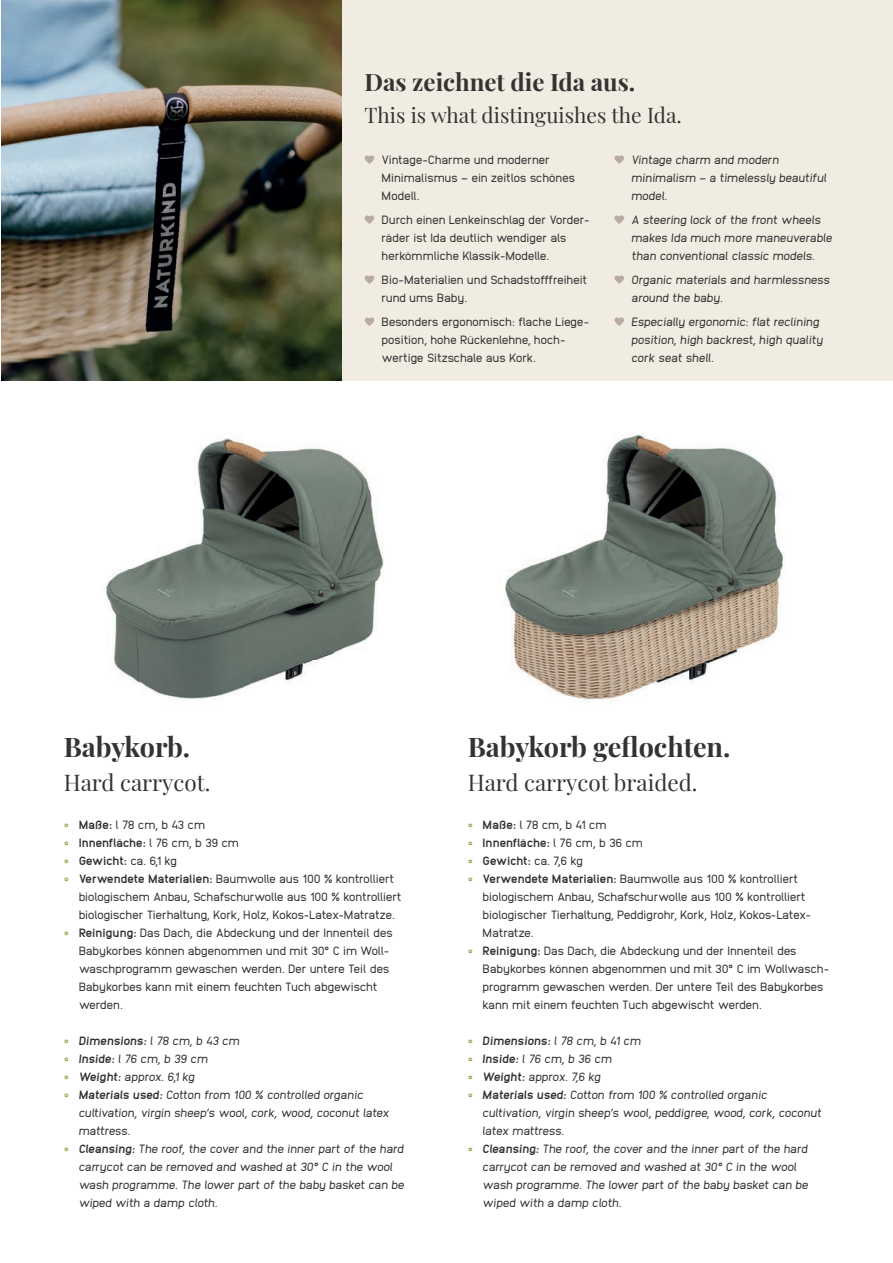
<style>
.page{position:relative;width:893px;height:1263px;background:#fff}
.page>*{position:absolute;margin:0;border:0;box-sizing:border-box;transform-origin:0 0}
.t1{font:700 27px "Playfair Display";letter-spacing:-.005em;color:#363232}
.t2{font:700 24px "Playfair Display";color:#363232}
.t3{font:22.5px "Playfair Display";color:#363232}
.t4{font:21px "Playfair Display";color:#363232}
.t5{font:12px/18px "Anodina";letter-spacing:-.03em;color:#312f30}
.t6{font:italic 12px/18px "Anodina";letter-spacing:-.03em;color:#312f30}
.t7{font:italic 12px "Anodina";letter-spacing:-.05em;color:#312f30}
.t8{font:800 12px "Anodina";letter-spacing:-.03em;color:#312f30}
.t9{font:italic 800 12px "Anodina";letter-spacing:-.02em;color:#312f30}
.t10{font:12px "Anodina";letter-spacing:-.05em;color:#312f30}
.s1{font-style:normal}
.s2{color:#919a3c}
.s3{font-weight:800}
.s4{font-weight:400;color:#919a3c}
.s5{font-weight:400}
.s6{font-weight:400;font-style:normal;color:#919a3c}
.s7{font-style:normal;color:#919a3c}
</style>
<div class="page">
<div style="left:337px;top:0;width:556px;height:381px;background:#f1ece2"></div>
<img style="left:106px;top:438px;width:278px;height:261px">
<img style="left:505px;top:433px;width:281px;height:269px">
<img style="left:1px;top:0;width:340px;height:381px">
<svg style="left:365px;top:155px;width:9px;height:9px"></svg>
<svg style="left:365px;top:215px;width:9px;height:9px"></svg>
<svg style="left:365px;top:275px;width:9px;height:9px"></svg>
<svg style="left:365px;top:317px;width:9px;height:9px"></svg>
<svg style="left:614px;top:155px;width:10px;height:9px"></svg>
<svg style="left:614px;top:215px;width:10px;height:9px"></svg>
<svg style="left:614px;top:275px;width:10px;height:9px"></svg>
<svg style="left:614px;top:317px;width:10px;height:9px"></svg>
<h1 class="t1" style="left:64px;top:725px;width:128px">Babykorb.</h1>
<h3 class="t3" style="left:64px;top:765px;width:148px">Hard carrycot.</h3>
<h2 class="t2" style="left:365px;top:63px;width:272px">Das zeichnet die Ida aus.</h2>
<h3 class="t4" style="left:365px;top:98px;width:319px">This is what distinguishes the Ida.</h3>
<p class="t5" style="left:382px;top:150px;width:195px">Vintage-Charme und moderner<br>Minimalismus – ein zeitlos schönes<br>Modell.</p>
<p class="t5" style="left:382px;top:210px;width:209px">Durch einen Lenkeinschlag der Vorder&shy;räder ist Ida deutlich wendiger als herkömmliche Klassik-Modelle.</p>
<p class="t5" style="left:382px;top:270px;width:207px">Bio-Materialien und Schadstofffreiheit rund ums Baby.</p>
<p class="t5" style="left:382px;top:312px;width:209px">Besonders ergonomisch: flache Liege&shy;position, hohe Rückenlehne, hoch&shy;wertige Sitzschale aus Kork.</p>
<p class="t6" style="left:631px;top:150px;width:197px">Vintage charm and modern minimalism <span class="s1">–</span> a timelessly beautiful model.</p>
<p class="t6" style="left:631px;top:210px;width:203px">A steering lock of the front wheels makes Ida much more maneuverable than conventional classic models.</p>
<p class="t6" style="left:631px;top:270px;width:200px">Organic materials and harmlessness around the baby.</p>
<p class="t6" style="left:631px;top:312px;width:193px">Especially ergonomic: flat reclining position, high backrest, high quality cork seat shell.</p>
<h1 class="t1" style="left:468px;top:725px;width:264px">Babykorb geflochten.</h1>
<h3 class="t3" style="left:468px;top:765px;width:231px">Hard carrycot braided.</h3>
<p class="t5" style="left:64px;top:815px;width:143px"><span class="s2">°</span> <span class="s3">Maße:</span> l 78 cm, b 43 cm</p>
<p class="t8" style="left:64px;top:834px;width:177px"><span class="s4">°</span> Innenfläche: <span class="s5">l 76 cm, b 39 cm</span></p>
<p class="t8" style="left:64px;top:852px;width:115px"><span class="s4">°</span> Gewicht: <span class="s5">ca. 6,1 kg</span></p>
<p class="t5" style="left:64px;top:869px;width:332px"><span class="s2">°</span> <span class="s3">Verwendete Materialien:</span> Baumwolle aus 100 % kontrolliert</p>
<p class="t5" style="left:79px;top:887px;width:325px">biologischem Anbau, Schafschurwolle aus 100 % kontrolliert</p>
<p class="t5" style="left:79px;top:905px;width:318px">biologischer Tierhaltung, Kork, Holz, Kokos-Latex-Matratze.</p>
<p class="t5" style="left:64px;top:923px;width:331px"><span class="s2">°</span> <span class="s3">Reinigung:</span> Das Dach, die Abdeckung und der Innenteil des</p>
<p class="t5" style="left:79px;top:941px;width:312px">Babykorbes können abgenommen und mit 30° C im Woll-</p>
<p class="t5" style="left:79px;top:959px;width:312px">waschprogramm gewaschen werden. Der untere Teil des</p>
<p class="t5" style="left:79px;top:977px;width:300px">Babykorbes kann mit einem feuchten Tuch abgewischt</p>
<p class="t5" style="left:79px;top:995px;width:46px">werden.</p>
<p class="t9" style="left:64px;top:1032px;width:178px"><span class="s6">°</span> Dimensions: <span class="s5">l 78 cm, b 43 cm</span></p>
<p class="t6" style="left:64px;top:1049px;width:146px"><span class="s7">°</span> <span class="s3">Inside:</span> l 76 cm, b 39 cm</p>
<p class="t6" style="left:64px;top:1067px;width:133px"><span class="s7">°</span> <span class="s3">Weight:</span> approx. 6,1 kg</p>
<p class="t6" style="left:64px;top:1085px;width:301px"><span class="s7">°</span> <span class="s3">Materials used:</span> Cotton from 100 % controlled organic</p>
<p class="t7" style="left:79px;top:1104px;width:313px">cultivation, virgin sheep’s wool, cork, wood, coconut latex</p>
<p class="t7" style="left:79px;top:1122px;width:54px">mattress.</p>
<p class="t6" style="left:64px;top:1139px;width:342px"><span class="s7">°</span> <span class="s3">Cleansing:</span> The roof, the cover and the inner part of the hard</p>
<p class="t7" style="left:79px;top:1158px;width:316px">carrycot can be removed and washed at 30° C in the wool</p>
<p class="t6" style="left:79px;top:1175px;width:327px">wash programme. The lower part of the baby basket can be</p>
<p class="t6" style="left:79px;top:1193px;width:141px">wiped with a damp cloth.</p>
<p class="t5" style="left:468px;top:815px;width:140px"><span class="s2">°</span> <span class="s3">Maße:</span> l 78 cm, b 41 cm</p>
<p class="t8" style="left:468px;top:834px;width:177px"><span class="s4">°</span> Innenfläche: <span class="s5">l 76 cm, b 36 cm</span></p>
<p class="t8" style="left:468px;top:852px;width:117px"><span class="s4">°</span> Gewicht: <span class="s5">ca. 7,6 kg</span></p>
<p class="t5" style="left:468px;top:869px;width:332px"><span class="s2">°</span> <span class="s3">Verwendete Materialien:</span> Baumwolle aus 100 % kontrolliert</p>
<p class="t5" style="left:483px;top:887px;width:325px">biologischem Anbau, Schafschurwolle aus 100 % kontrolliert</p>
<p class="t5" style="left:483px;top:905px;width:330px">biologischer Tierhaltung, Peddigrohr, Kork, Holz, Kokos-Latex-</p>
<p class="t10" style="left:483px;top:924px;width:53px">Matratze.</p>
<p class="t5" style="left:468px;top:941px;width:331px"><span class="s2">°</span> <span class="s3">Reinigung:</span> Das Dach, die Abdeckung und der Innenteil des</p>
<p class="t5" style="left:483px;top:959px;width:348px">Babykorbes können abgenommen und mit 30° C im Wollwasch-</p>
<p class="t5" style="left:483px;top:977px;width:343px">programm gewaschen werden. Der untere Teil des Babykorbes</p>
<p class="t5" style="left:483px;top:995px;width:281px">kann mit einem feuchten Tuch abgewischt werden.</p>
<p class="t9" style="left:468px;top:1032px;width:175px"><span class="s6">°</span> Dimensions: <span class="s5">l 78 cm, b 41 cm</span></p>
<p class="t6" style="left:468px;top:1049px;width:146px"><span class="s7">°</span> <span class="s3">Inside:</span> l 76 cm, b 36 cm</p>
<p class="t6" style="left:468px;top:1067px;width:135px"><span class="s7">°</span> <span class="s3">Weight:</span> approx. 7,6 kg</p>
<p class="t6" style="left:468px;top:1085px;width:301px"><span class="s7">°</span> <span class="s3">Materials used:</span> Cotton from 100 % controlled organic</p>
<p class="t7" style="left:483px;top:1104px;width:341px">cultivation, virgin sheep’s wool, peddigree, wood, cork, coconut</p>
<p class="t7" style="left:483px;top:1122px;width:83px">latex mattress.</p>
<p class="t6" style="left:468px;top:1139px;width:342px"><span class="s7">°</span> <span class="s3">Cleansing:</span> The roof, the cover and the inner part of the hard</p>
<p class="t7" style="left:483px;top:1158px;width:316px">carrycot can be removed and washed at 30° C in the wool</p>
<p class="t6" style="left:483px;top:1175px;width:327px">wash programme. The lower part of the baby basket can be</p>
<p class="t6" style="left:483px;top:1193px;width:141px">wiped with a damp cloth.</p>
</div>
